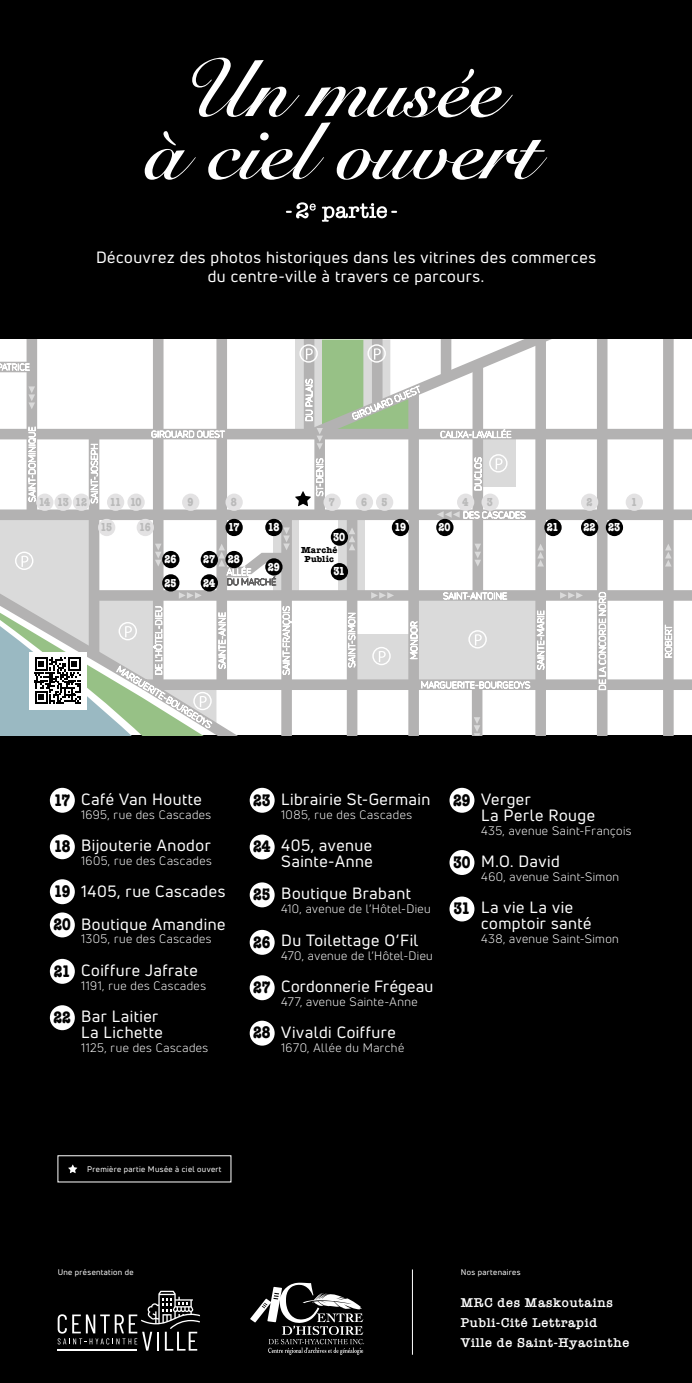
<style>
.page{position:relative;width:692px;height:1383px;background:#fff}
.page>*{position:absolute;margin:0;border:0;box-sizing:border-box;transform-origin:0 0}
.t1{font:700 condensed 17.32px/33.2px "American Typewriter";color:#000}
.t2{font:16px/16px "Uni Neue";letter-spacing:.03em;color:#fff}
.t3{font:600 13.2px/19.8px "American Typewriter";letter-spacing:.05em;color:#fff}
.t4{font:12px "Uni Neue";letter-spacing:.035em;color:#fff}
.t5{font:700 condensed 12px "American Typewriter";color:#fff}
.t6{font:700 condensed 12px "American Typewriter";letter-spacing:-.04em;color:#bababa}
.t7{font:700 9px/9.1px "American Typewriter";letter-spacing:.025em;color:#000;text-align:center}
.t8{font:8px "Uni Neue";letter-spacing:.04em;color:#fff}
</style>
<div class="page">
<div style="left:0;top:0;width:691px;height:1382px;background:#000"></div>
<svg style="left:250px;top:1282px;width:114px;height:72px"></svg>
<hr style="left:412px;top:1269px;width:1px;height:85px;background:#fff">
<svg style="left:68px;top:1164px;width:9px;height:9px"></svg>
<svg style="left:145px;top:58px;width:402px;height:122px"></svg>
<svg style="left:286px;top:202px;width:111px;height:20px"></svg>
<svg style="left:58px;top:1290px;width:142px;height:60px"></svg>
<hr style="left:58px;top:1349px;width:79px;height:1px;background:#fff">
<div style="left:50px;top:787px;width:25px;height:25px;background:#fff;border-radius:50%"></div>
<div style="left:249px;top:834px;width:25px;height:25px;background:#fff;border-radius:50%"></div>
<div style="left:249px;top:787px;width:25px;height:25px;background:#fff;border-radius:50%"></div>
<div style="left:449px;top:850px;width:25px;height:25px;background:#fff;border-radius:50%"></div>
<div style="left:449px;top:787px;width:25px;height:25px;background:#fff;border-radius:50%"></div>
<div style="left:449px;top:896px;width:25px;height:25px;background:#fff;border-radius:50%"></div>
<div style="left:249px;top:882px;width:25px;height:25px;background:#fff;border-radius:50%"></div>
<div style="left:249px;top:929px;width:25px;height:25px;background:#fff;border-radius:50%"></div>
<div style="left:249px;top:975px;width:25px;height:25px;background:#fff;border-radius:50%"></div>
<div style="left:249px;top:1020px;width:25px;height:25px;background:#fff;border-radius:50%"></div>
<div style="left:50px;top:834px;width:25px;height:25px;background:#fff;border-radius:50%"></div>
<div style="left:50px;top:879px;width:25px;height:25px;background:#fff;border-radius:50%"></div>
<div style="left:50px;top:912px;width:25px;height:25px;background:#fff;border-radius:50%"></div>
<div style="left:50px;top:958px;width:25px;height:25px;background:#fff;border-radius:50%"></div>
<div style="left:50px;top:1005px;width:25px;height:25px;background:#fff;border-radius:50%"></div>
<svg style="left:0;top:339px;width:691px;height:396px;background:#e3e5e3"></svg>
<div style="left:456px;top:493px;width:18px;height:18px;background:#e3e2e3;border-radius:50%"></div>
<div style="left:481px;top:493px;width:17px;height:18px;background:#e3e2e3;border-radius:50%"></div>
<div style="left:580px;top:493px;width:18px;height:18px;background:#e3e2e3;border-radius:50%"></div>
<div style="left:625px;top:493px;width:17px;height:18px;background:#e3e2e3;border-radius:50%"></div>
<div style="left:376px;top:493px;width:17px;height:18px;background:#e3e2e3;border-radius:50%"></div>
<div style="left:355px;top:493px;width:18px;height:18px;background:#e3e2e3;border-radius:50%"></div>
<div style="left:323px;top:493px;width:17px;height:18px;background:#e3e2e3;border-radius:50%"></div>
<div style="left:36px;top:493px;width:17px;height:18px;background:#e3e2e3;border-radius:50%"></div>
<div style="left:98px;top:519px;width:17px;height:17px;background:#e3e2e3;border-radius:50%"></div>
<div style="left:73px;top:493px;width:17px;height:18px;background:#e3e2e3;border-radius:50%"></div>
<div style="left:107px;top:493px;width:17px;height:18px;background:#e3e2e3;border-radius:50%"></div>
<div style="left:127px;top:493px;width:18px;height:18px;background:#e3e2e3;border-radius:50%"></div>
<div style="left:182px;top:493px;width:17px;height:18px;background:#e3e2e3;border-radius:50%"></div>
<div style="left:225px;top:493px;width:17px;height:18px;background:#e3e2e3;border-radius:50%"></div>
<div style="left:54px;top:493px;width:18px;height:18px;background:#e3e2e3;border-radius:50%"></div>
<div style="left:265px;top:519px;width:17px;height:17px;background:#000;border-radius:50%"></div>
<div style="left:391px;top:519px;width:18px;height:17px;background:#000;border-radius:50%"></div>
<div style="left:544px;top:519px;width:17px;height:17px;background:#000;border-radius:50%"></div>
<div style="left:580px;top:519px;width:18px;height:17px;background:#000;border-radius:50%"></div>
<div style="left:605px;top:519px;width:17px;height:17px;background:#000;border-radius:50%"></div>
<div style="left:436px;top:519px;width:17px;height:17px;background:#000;border-radius:50%"></div>
<div style="left:225px;top:519px;width:17px;height:17px;background:#000;border-radius:50%"></div>
<div style="left:225px;top:551px;width:17px;height:17px;background:#000;border-radius:50%"></div>
<div style="left:265px;top:558px;width:17px;height:17px;background:#000;border-radius:50%"></div>
<div style="left:330px;top:563px;width:18px;height:17px;background:#000;border-radius:50%"></div>
<div style="left:330px;top:528px;width:18px;height:18px;background:#000;border-radius:50%"></div>
<div style="left:200px;top:551px;width:18px;height:17px;background:#000;border-radius:50%"></div>
<div style="left:162px;top:551px;width:17px;height:17px;background:#000;border-radius:50%"></div>
<div style="left:200px;top:574px;width:18px;height:17px;background:#000;border-radius:50%"></div>
<div style="left:162px;top:574px;width:17px;height:17px;background:#000;border-radius:50%"></div>
<div style="left:137px;top:519px;width:17px;height:17px;background:#e3e2e3;border-radius:50%"></div>
<p class="t2" style="left:96px;top:247px;width:501px;line-height:19.2px;text-align:center">Découvrez des photos historiques dans les vitrines des commerces du centre-ville à travers ce parcours.</p>
<p class="t6" style="left:39px;top:492px;width:13px">14</p>
<p class="t6" style="left:329px;top:492px;width:7px">7</p>
<p class="t6" style="left:361px;top:492px;width:28px">6 5</p>
<p class="t6" style="left:462px;top:492px;width:7px">4</p>
<p class="t6" style="left:486px;top:492px;width:7px">3</p>
<p class="t6" style="left:586px;top:492px;width:7px">2</p>
<p class="t6" style="left:630px;top:492px;width:7px">1</p>
<p class="t6" style="left:101px;top:517px;width:13px">15</p>
<p class="t6" style="left:57px;top:492px;width:31px">13 12</p>
<p class="t6" style="left:110px;top:492px;width:33px">11 10</p>
<p class="t6" style="left:187px;top:492px;width:7px">9</p>
<p class="t6" style="left:231px;top:492px;width:7px">8</p>
<p class="t5" style="left:228px;top:517px;width:13px">17</p>
<p class="t5" style="left:268px;top:517px;width:13px">18</p>
<p class="t5" style="left:394px;top:517px;width:13px">19</p>
<p class="t5" style="left:438px;top:517px;width:13px">20</p>
<p class="t5" style="left:546px;top:517px;width:13px">21</p>
<p class="t5" style="left:583px;top:517px;width:38px">22 23</p>
<p class="t5" style="left:228px;top:549px;width:13px">28</p>
<p class="t5" style="left:267px;top:557px;width:13px">29</p>
<p class="t5" style="left:333px;top:562px;width:13px">31</p>
<p class="t6" style="left:139px;top:517px;width:13px">16</p>
<p class="t5" style="left:333px;top:527px;width:13px">30</p>
<p class="t7" style="left:301px;top:545px;width:38px">Marché<br>Public</p>
<p class="t5" style="left:164px;top:549px;width:13px">26</p>
<p class="t5" style="left:203px;top:549px;width:13px">27</p>
<p class="t5" style="left:164px;top:573px;width:13px">25</p>
<p class="t5" style="left:203px;top:573px;width:13px">24</p>
<p class="t1" style="left:54px;top:783px;width:18px">17</p>
<p class="t1" style="left:54px;top:829px;width:18px">18</p>
<p class="t1" style="left:53px;top:874px;width:19px">19<br>20</p>
<p class="t1" style="left:54px;top:954px;width:18px">21</p>
<p class="t1" style="left:53px;top:1000px;width:19px">22</p>
<p class="t2" style="left:81px;top:791px;width:122px">Café Van Houtte</p>
<p class="t4" style="left:81px;top:807px;width:131px">1695, rue des Cascades</p>
<p class="t2" style="left:81px;top:837px;width:131px">Bijouterie Anodor</p>
<p class="t4" style="left:81px;top:853px;width:132px">1605, rue des Cascades</p>
<p class="t2" style="left:81px;top:875px;width:146px;line-height:32.2px">1405, rue Cascades<br>Boutique Amandine</p>
<p class="t4" style="left:81px;top:932px;width:132px">1305, rue des Cascades</p>
<p class="t2" style="left:81px;top:961px;width:118px">Coiffure Jafrate</p>
<p class="t4" style="left:81px;top:978px;width:126px">1191, rue des Cascades</p>
<p class="t2" style="left:81px;top:1008px;width:83px">Bar Laitier<br>La Lichette</p>
<p class="t4" style="left:81px;top:1040px;width:128px">1125, rue des Cascades</p>
<p class="t1" style="left:253px;top:783px;width:19px">23</p>
<p class="t1" style="left:253px;top:829px;width:19px">24</p>
<p class="t1" style="left:253px;top:877px;width:19px">25</p>
<p class="t1" style="left:253px;top:925px;width:19px">26</p>
<p class="t1" style="left:253px;top:970px;width:19px">27</p>
<p class="t1" style="left:253px;top:1015px;width:19px">28</p>
<p class="t2" style="left:281px;top:791px;width:151px">Librairie St-Germain</p>
<p class="t4" style="left:281px;top:807px;width:132px">1085, rue des Cascades</p>
<p class="t2" style="left:281px;top:837px;width:93px">405, avenue<br>Sainte-Anne</p>
<p class="t2" style="left:281px;top:885px;width:131px">Boutique Brabant</p>
<p class="t4" style="left:281px;top:901px;width:151px">410, avenue de l’Hôtel-Dieu</p>
<p class="t2" style="left:281px;top:931px;width:139px">Du Toilettage O’Fil</p>
<p class="t4" style="left:281px;top:948px;width:153px">470, avenue de l’Hôtel-Dieu</p>
<p class="t2" style="left:281px;top:977px;width:153px">Cordonnerie Frégeau</p>
<p class="t4" style="left:281px;top:994px;width:138px">477, avenue Sainte-Anne</p>
<p class="t2" style="left:281px;top:1024px;width:116px">Vivaldi Coiffure</p>
<p class="t4" style="left:281px;top:1040px;width:124px">1670, Allée du Marché</p>
<p class="t1" style="left:453px;top:783px;width:19px">29</p>
<p class="t1" style="left:453px;top:845px;width:19px">30</p>
<p class="t1" style="left:453px;top:891px;width:18px">31</p>
<p class="t2" style="left:481px;top:791px;width:115px">Verger<br>La Perle Rouge</p>
<p class="t4" style="left:481px;top:823px;width:152px">435, avenue Saint-François</p>
<p class="t2" style="left:481px;top:853px;width:80px">M.O. David</p>
<p class="t4" style="left:481px;top:869px;width:139px">460, avenue Saint-Simon</p>
<p class="t2" style="left:481px;top:899px;width:112px">La vie La vie comptoir santé</p>
<p class="t4" style="left:481px;top:931px;width:139px">438, avenue Saint-Simon</p>
<p class="t8" style="left:87px;top:1164px;width:136px">Première partie Musée à ciel ouvert</p>
<p class="t8" style="left:58px;top:1267px;width:77px">Une présentation de</p>
<p class="t8" style="left:460px;top:1267px;width:61px">Nos partenaires</p>
<p class="t3" style="left:460px;top:1292px;width:170px">MRC des Maskoutains<br>Publi-Cité Lettrapid<br>Ville de Saint-Hyacinthe</p>
</div>
